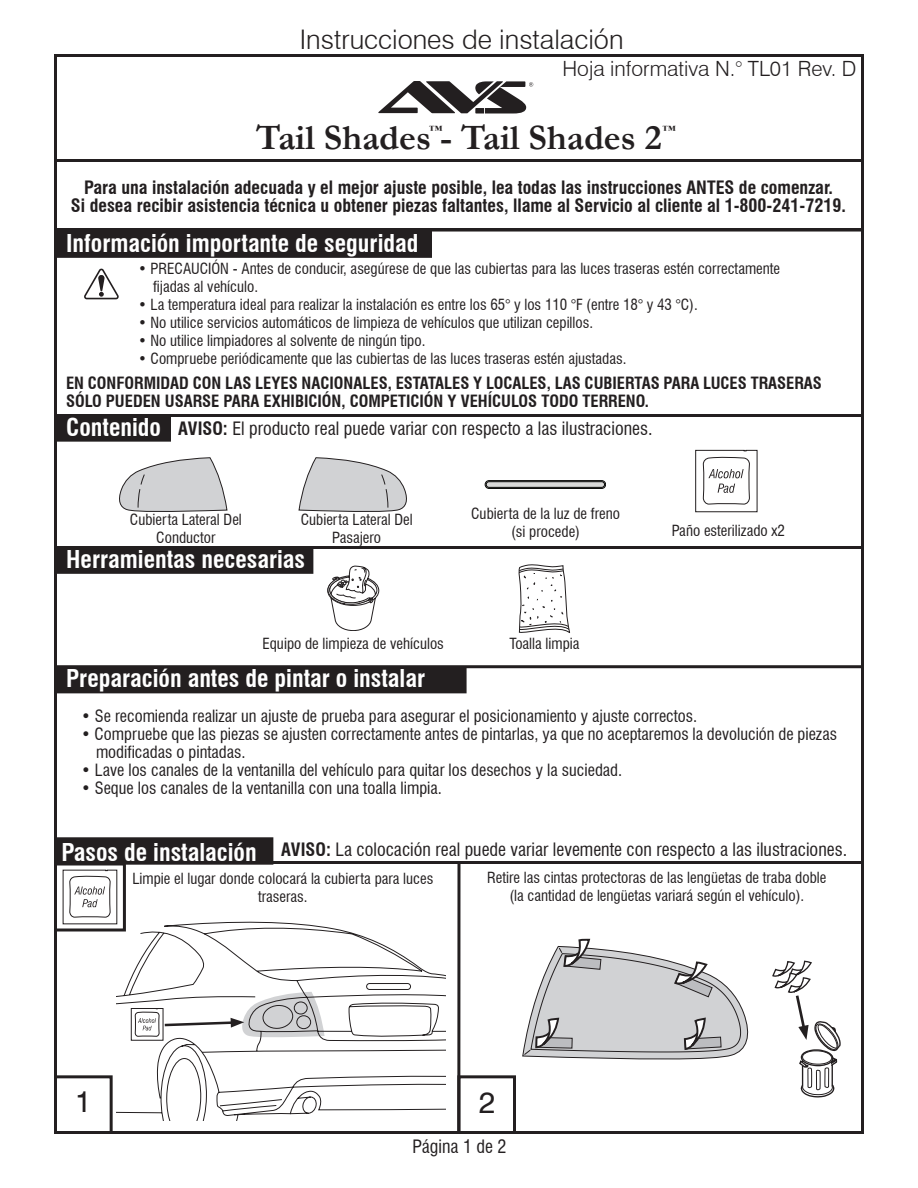
<style>
.page{position:relative;width:918px;height:1188px;background:#fff}
.page>*{position:absolute;margin:0;border:0;box-sizing:border-box;transform-origin:0 0}
.t1{font:700 36px "Garamond";color:#231f20}
.t2{font:30px "Swiss 721 BT";color:#231f20}
.t3{font:300 27px "Swiss 721 BT";color:#231f20}
.t4{font:700 condensed 24px "Swiss 721 BT";color:#fff}
.t5{font:300 21px "Swiss 721 BT";color:#231f20}
.Body_Text{font:700 condensed 18px "Swiss 721 BT";color:#231f20}
.Body_Text-2{font:condensed 18px "Swiss 721 BT";color:#231f20}
.Body_Text-3{font:condensed 16.5px/18px "Swiss 721 BT";color:#231f20}
.Body_Text-4{font:700 condensed 16.5px/18px "Swiss 721 BT";color:#231f20}
.Body_Text-5{font:condensed 15px/18px "Swiss 721 BT";color:#231f20;text-align:center}
.t6{font:700 12.75px "Garamond";color:#231f20}
.s1{font-weight:700}
</style>
<div class="page">
<hr style="left:54px;top:414px;width:810px;height:3px;background:#231f20">
<svg style="left:695px;top:450px;width:63px;height:63px"></svg>
<hr style="left:54px;top:159px;width:810px;height:3px;background:#231f20">
<hr style="left:54px;top:229px;width:810px;height:3px;background:#231f20">
<hr style="left:54px;top:228px;width:810px;height:3px;background:#231f20">
<svg style="left:84px;top:269px;width:35px;height:30px"></svg>
<hr style="left:54px;top:546px;width:810px;height:3px;background:#231f20">
<svg style="left:327px;top:566px;width:52px;height:65px"></svg>
<svg style="left:519px;top:564px;width:51px;height:69px"></svg>
<hr style="left:54px;top:665px;width:810px;height:3px;background:#231f20">
<hr style="left:457px;top:864px;width:3px;height:270px;background:#231f20">
<hr style="left:54px;top:861px;width:810px;height:3px;background:#231f20">
<div style="left:54px;top:862px;width:72px;height:70px;border:3px solid #231f20"></div>
<svg style="left:62px;top:869px;width:56px;height:56px"></svg>
<div style="left:54px;top:1075px;width:59px;height:59px;border:3px solid #231f20"></div>
<div style="left:457px;top:1075px;width:59px;height:59px;border:3px solid #231f20"></div>
<svg style="left:117px;top:922px;width:329px;height:198px"></svg>
<svg style="left:131px;top:992px;width:194px;height:49px"></svg>
<svg style="left:522px;top:938px;width:227px;height:122px"></svg>
<div style="left:55px;top:231px;width:376px;height:26px;background:#231f20"></div>
<div style="left:54px;top:230px;width:378px;height:28px;border:2px solid #231f20"></div>
<div style="left:55px;top:838px;width:218px;height:26px;background:#231f20"></div>
<div style="left:54px;top:837px;width:219px;height:28px;border:2px solid #231f20"></div>
<div style="left:55px;top:415px;width:115px;height:26px;background:#231f20"></div>
<div style="left:54px;top:414px;width:117px;height:28px;border:2px solid #231f20"></div>
<div style="left:55px;top:547px;width:258px;height:26px;background:#231f20"></div>
<div style="left:54px;top:546px;width:259px;height:28px;border:2px solid #231f20"></div>
<div style="left:55px;top:667px;width:411px;height:26px;background:#231f20"></div>
<svg style="left:378px;top:81px;width:155px;height:32px"></svg>
<svg style="left:298px;top:457px;width:109px;height:55px"></svg>
<svg style="left:119px;top:457px;width:108px;height:55px"></svg>
<div style="left:485px;top:481px;width:121px;height:7px;background:#d9d9d8;border-radius:4px"></div>
<div style="left:485px;top:480px;width:121px;height:9px;border:1px solid #040503;border-radius:4px"></div>
<div style="left:486px;top:482px;width:119px;height:5px;border:1px solid #040503;border-radius:3px"></div>
<svg style="left:772px;top:960px;width:69px;height:138px"></svg>
<p class="t3" style="left:300px;top:23px;width:325px">Instrucciones de instalación</p>
<p class="t5" style="left:562px;top:56px;width:296px">Hoja informativa N.° TL01 Rev. D</p>
<p class="t1" style="left:256px;top:116px;width:407px">Tail Shades - Tail Shades 2</p>
<p class="t6" style="left:430px;top:122px;width:14px">™</p>
<p class="t6" style="left:663px;top:122px;width:14px">™</p>
<p class="Body_Text" style="left:84px;top:177px;width:750px">Para una instalación adecuada y el mejor ajuste posible, lea todas las instrucciones ANTES de comenzar.</p>
<p class="Body_Text" style="left:71px;top:195px;width:776px">Si desea recibir asistencia técnica u obtener piezas faltantes, llame al Servicio al cliente al 1-800-241-7219.</p>
<p class="t4" style="left:66px;top:229px;width:354px">Información importante de seguridad</p>
<p class="Body_Text-5" style="left:153px;top:259px;width:629px;text-align:left;text-indent:-15px">• PRECAUCIÓN - Antes de conducir, asegúrese de que las cubiertas para las luces traseras estén correctamente fijadas al vehículo.</p>
<p class="Body_Text-5" style="left:138px;top:295px;width:561px">• La temperatura ideal para realizar la instalación es entre los 65° y los 110 °F (entre 18° y 43 °C).</p>
<p class="Body_Text-5" style="left:138px;top:313px;width:457px">• No utilice servicios automáticos de limpieza de vehículos que utilizan cepillos.</p>
<p class="Body_Text-5" style="left:138px;top:331px;width:289px">• No utilice limpiadores al solvente de ningún tipo.</p>
<p class="Body_Text-5" style="left:138px;top:349px;width:490px">• Compruebe periódicamente que las cubiertas de las luces traseras estén ajustadas.</p>
<p class="Body_Text-4" style="left:66px;top:374px;width:758px">EN CONFORMIDAD CON LAS LEYES NACIONALES, ESTATALES Y LOCALES, LAS CUBIERTAS PARA LUCES TRASERAS<br>SÓLO PUEDEN USARSE PARA EXHIBICIÓN, COMPETICIÓN Y VEHÍCULOS TODO TERRENO.</p>
<p class="t4" style="left:66px;top:412px;width:96px">Contenido</p>
<p class="Body_Text-2" style="left:178px;top:418px;width:476px"><span class="s1">AVISO:</span> El producto real puede variar con respecto a las ilustraciones.</p>
<p class="Body_Text-5" style="left:130px;top:510px;width:114px">Cubierta Lateral Del<br>Conductor</p>
<p class="Body_Text-5" style="left:301px;top:510px;width:114px">Cubierta Lateral Del<br>Pasajero</p>
<p class="t4" style="left:66px;top:545px;width:240px">Herramientas necesarias</p>
<p class="Body_Text-5" style="left:471px;top:505px;width:150px">Cubierta de la luz de freno (si procede)</p>
<p class="Body_Text-5" style="left:262px;top:634px;width:183px">Equipo de limpieza de vehículos</p>
<p class="Body_Text-5" style="left:509px;top:634px;width:72px">Toalla limpia</p>
<p class="Body_Text-5" style="left:672px;top:521px;width:115px">Paño esterilizado x2</p>
<p class="t4" style="left:66px;top:664px;width:360px">Preparación antes de pintar o instalar</p>
<p class="Body_Text-3" style="left:81px;top:707px;width:618px">• Se recomienda realizar un ajuste de prueba para asegurar el posicionamiento y ajuste correctos.</p>
<p class="Body_Text-3" style="left:96px;top:725px;width:743px;text-indent:-15px">• Compruebe que las piezas se ajusten correctamente antes de pintarlas, ya que no aceptaremos la devolución de piezas modificadas o pintadas.</p>
<p class="Body_Text-3" style="left:81px;top:761px;width:543px">• Lave los canales de la ventanilla del vehículo para quitar los desechos y la suciedad.</p>
<p class="Body_Text-3" style="left:81px;top:779px;width:363px">• Seque los canales de la ventanilla con una toalla limpia.</p>
<p class="t4" style="left:62px;top:837px;width:197px">Pasos de instalación</p>
<p class="Body_Text-2" style="left:281px;top:839px;width:568px"><span class="s1">AVISO:</span> La colocación real puede variar levemente con respecto a las ilustraciones.</p>
<p class="Body_Text-5" style="left:132px;top:870px;width:303px">Limpie el lugar donde colocará la cubierta para luces traseras.</p>
<p class="Body_Text-5" style="left:487px;top:868px;width:341px">Retire las cintas protectoras de las lengüetas de traba doble (la cantidad de lengüetas variará según el vehículo).</p>
<p class="t2" style="left:75px;top:1083px;width:18px">1</p>
<p class="t2" style="left:479px;top:1084px;width:18px">2</p>
<p class="Body_Text-2" style="left:412px;top:1136px;width:96px">Página 1 de 2</p>
</div>
